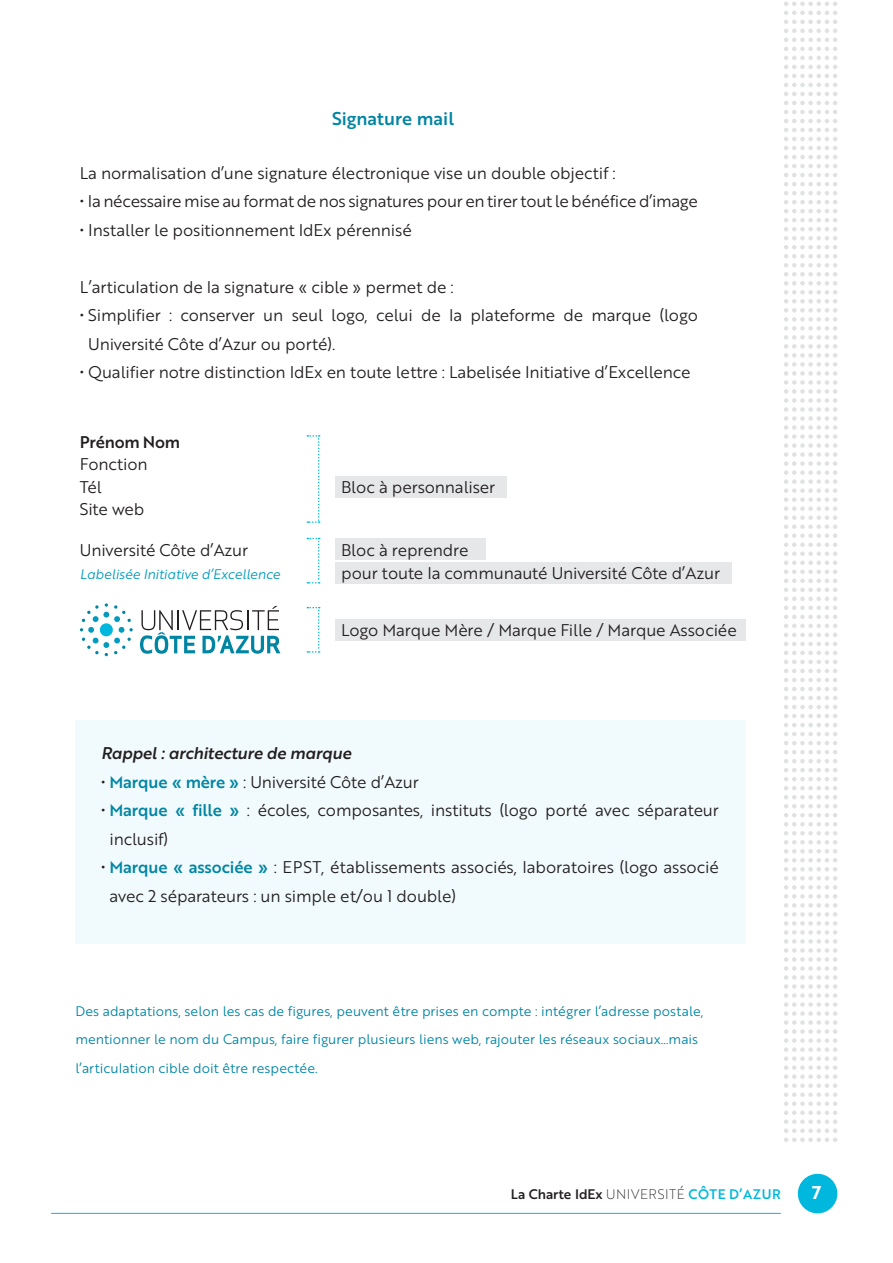
<style>
.page{position:relative;width:893px;height:1263px;background:#fff}
.page>*{position:absolute;margin:0;border:0;box-sizing:border-box;transform-origin:0 0}
.t1{font:18px "Brother 1816 Medium";color:#0085a3}
.t2{font:18px "Brother 1816 Bold";color:#fff}
.t3{font:16.5px/28.5px "Brother 1816 Book";letter-spacing:-.01em;color:#231f20}
.t4{font:16.5px "Brother 1816 Medium Italic";letter-spacing:-.01em;color:#231f20}
.t5{font:16.5px "Brother 1816 Medium";letter-spacing:-.01em;color:#231f20}
.t6{font:13.5px/28.5px "Brother 1816 Book";color:#0085a3}
.t7{font:13.5px "Brother 1816 Medium";color:#231f20}
.t8{font:13.5px "Brother 1816 Book Italic";letter-spacing:-.01em;color:#009bbf}
.s1{font-family:"Brother 1816 Medium";color:#0085a3}
.s2{font-family:"Brother 1816 Thin"}
.s3{color:#00b8de}
</style>
<div class="page">
<div style="left:798px;top:1174px;width:39px;height:39px;background:#00b8de;border-radius:50%"></div>
<hr style="left:51px;top:1213px;width:730px;height:1px;background:#00b8de">
<svg style="left:784px;top:2px;width:53px;height:1140px"></svg>
<div style="left:76px;top:721px;width:670px;height:223px;background:#f1fafc"></div>
<div style="left:335px;top:476px;width:171px;height:22px;background:#e6e7e9"></div>
<div style="left:335px;top:619px;width:411px;height:22px;background:#e6e7e9"></div>
<div style="left:335px;top:538px;width:150px;height:22px;background:#e6e7e9"></div>
<div style="left:335px;top:562px;width:397px;height:21px;background:#e6e7e9"></div>
<svg style="left:80px;top:603px;width:53px;height:53px"></svg>
<svg style="left:140px;top:606px;width:140px;height:48px"></svg>
<svg style="left:307px;top:435px;width:13px;height:88px"></svg>
<svg style="left:307px;top:538px;width:13px;height:45px"></svg>
<svg style="left:307px;top:607px;width:13px;height:46px"></svg>
<p class="t1" style="left:332px;top:105px;width:124px">Signature mail</p>
<p class="t3" style="left:80px;top:158px;width:537px">La normalisation d’une signature électronique vise un double objectif :</p>
<p class="t3" style="left:80px;top:186px;width:619px">• la nécessaire mise au format de nos signatures pour en tirer tout le bénéfice d’image</p>
<p class="t3" style="left:80px;top:215px;width:333px">• Installer le positionnement IdEx pérennisé</p>
<p class="t3" style="left:80px;top:272px;width:375px">L’articulation de la signature « cible » permet de :</p>
<p class="t3" style="left:88px;top:300px;width:611px;text-indent:-8px">• Simplifier : conserver un seul logo, celui de la plateforme de marque (logo<br>Université Côte d’Azur ou porté).</p>
<p class="t3" style="left:80px;top:357px;width:612px">• Qualifier notre distinction IdEx en toute lettre : Labelisée Initiative d’Excellence</p>
<p class="t5" style="left:80px;top:429px;width:102px">Prénom Nom</p>
<p class="t3" style="left:80px;top:452px;width:69px;line-height:22.5px">Fonction<br>Tél<br>Site web</p>
<p class="t3" style="left:80px;top:535px;width:170px">Université Côte d’Azur</p>
<p class="t8" style="left:80px;top:564px;width:202px">Labelisée Initiative d’Excellence</p>
<p class="t3" style="left:341px;top:472px;width:156px">Bloc à personnaliser</p>
<p class="t3" style="left:341px;top:538px;width:381px;line-height:22.5px">Bloc à reprendre<br>pour toute la communauté Université Côte d’Azur</p>
<p class="t3" style="left:341px;top:615px;width:397px">Logo Marque Mère / Marque Fille / Marque Associée</p>
<p class="t4" style="left:101px;top:741px;width:252px">Rappel : architecture de marque</p>
<p class="t3" style="left:101px;top:767px;width:319px">• <span class="s1">Marque « mère »</span> : Université Côte d’Azur</p>
<p class="t3" style="left:109px;top:795px;width:611px;text-indent:-8px">• <span class="s1">Marque « fille »</span> : écoles, composantes, instituts (logo porté avec séparateur inclusif)</p>
<p class="t3" style="left:109px;top:852px;width:611px;text-indent:-8px">• <span class="s1">Marque « associée »</span> : EPST, établissements associés, laboratoires (logo associé avec 2 séparateurs : un simple et/ou 1 double)</p>
<p class="t6" style="left:76px;top:996px;width:629px">Des adaptations, selon les cas de figures, peuvent être prises en compte : intégrer l’adresse postale, mentionner le nom du Campus, faire figurer plusieurs liens web, rajouter les réseaux sociaux…mais l’articulation cible doit être respectée.</p>
<p class="t7" style="left:511px;top:1183px;width:271px">La Charte IdEx <span class="s2">UNIVERSITÉ</span> <span class="s3">CÔTE D’AZUR</span></p>
<p class="t2" style="left:812px;top:1179px;width:11px">7</p>
</div>
